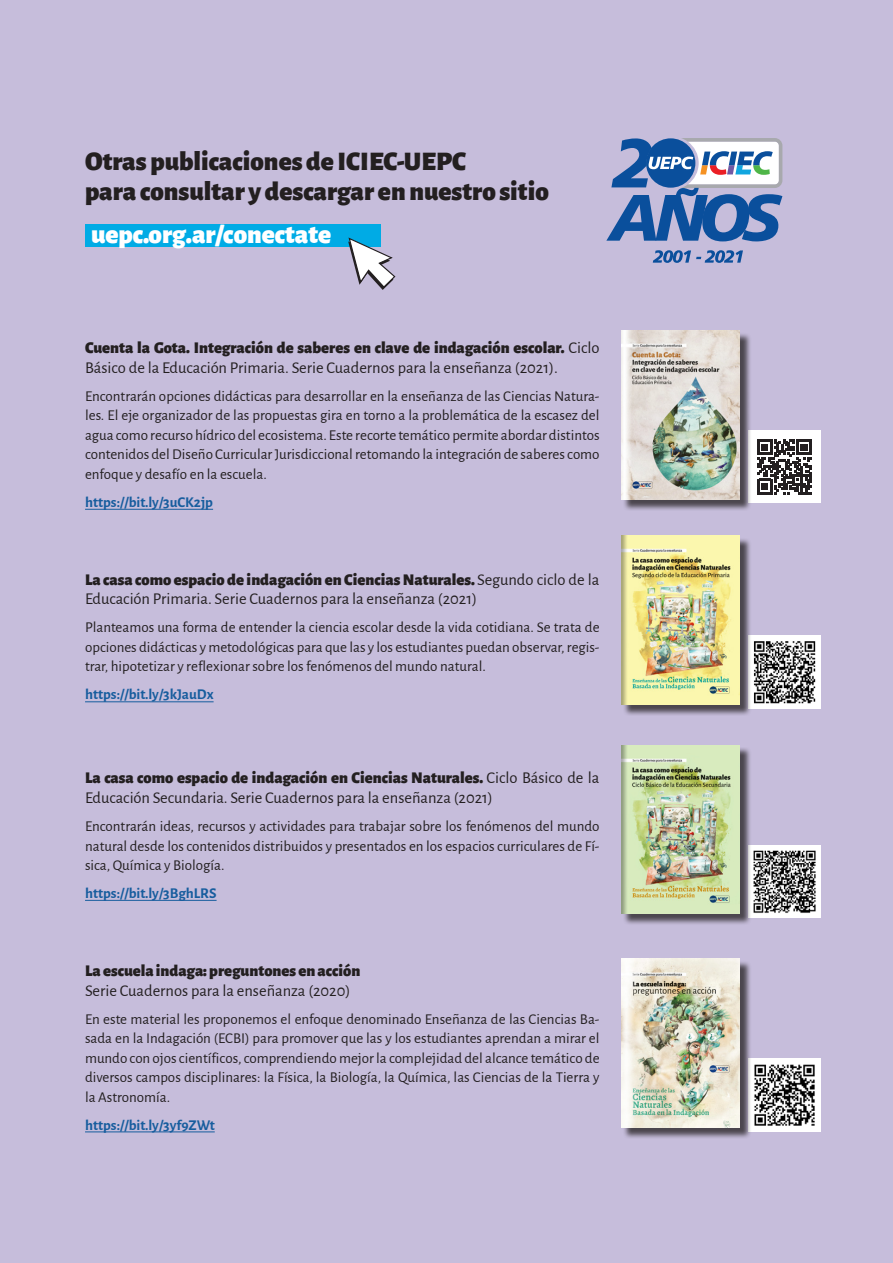
<style>
.page{position:relative;width:893px;height:1263px;background:#c6bddb}
.page>*{position:absolute;margin:0;border:0;box-sizing:border-box;transform-origin:0 0}
.t1{font:900 27px/30px "Alegreya Sans";color:#231f20}
.t2{font:900 27px "Alegreya Sans";color:#fff}
.t3{font:16.5px/19.5px "Alegreya Sans";color:#231f20}
.t4{font:900 16.5px/19.5px "Alegreya Sans";color:#231f20}
.t5{font:15px/19.5px "Alegreya Sans";color:#231f20;text-align:justify}
.t6{font:700 15px "Alegreya Sans";color:#175d9e}
.s1{font-weight:900}
.s2{font-weight:400}
</style>
<div class="page">
<hr style="left:85px;top:509px;width:128px;height:1px;background:#175d9e">
<hr style="left:85px;top:701px;width:129px;height:1px;background:#175d9e">
<hr style="left:85px;top:900px;width:132px;height:1px;background:#175d9e">
<hr style="left:85px;top:1131px;width:130px;height:1px;background:#175d9e">
<div style="left:85px;top:224px;width:295px;height:23px;background:#00abe5"></div>
<svg style="left:348px;top:237px;width:48px;height:53px"></svg>
<img style="left:752px;top:1059px;width:68px;height:72px">
<img style="left:752px;top:636px;width:68px;height:72px">
<div style="left:748px;top:431px;width:72px;height:72px;background:#fff"></div>
<svg style="left:757px;top:439px;width:55px;height:55px"></svg>
<img style="left:752px;top:845px;width:68px;height:72px">
<div style="left:623px;top:960px;width:129px;height:179px;background:#231f20;opacity:.75"></div>
<img style="left:621px;top:959px;width:119px;height:168px">
<div style="left:623px;top:538px;width:129px;height:178px;background:#231f20;opacity:.75"></div>
<img style="left:621px;top:536px;width:119px;height:168px">
<div style="left:623px;top:332px;width:129px;height:179px;background:#231f20;opacity:.75"></div>
<img style="left:621px;top:331px;width:119px;height:168px">
<div style="left:623px;top:747px;width:129px;height:178px;background:#231f20;opacity:.75"></div>
<img style="left:621px;top:745px;width:119px;height:169px">
<svg style="left:653px;top:250px;width:90px;height:13px"></svg>
<svg style="left:606px;top:138px;width:176px;height:103px"></svg>
<p class="t1" style="left:85px;top:144px;width:465px">Otras publicaciones de ICIEC-UEPC<br>para consultar y descargar en nuestro sitio</p>
<p class="t2" style="left:91px;top:212px;width:242px">uepc.org.ar/conectate</p>
<p class="t3" style="left:85px;top:337px;width:516px"><span class="s1">Cuenta la Gota. Integración de saberes en clave de indagación escolar.</span> Ciclo<br>Básico de la Educación Primaria. Serie Cuadernos para la enseñanza (2021).</p>
<p class="t5" style="left:85px;top:385px;width:516px">Encontrarán opciones didácticas para desarrollar en la enseñanza de las Ciencias Natura&shy;les. El eje organizador de las propuestas gira en torno a la problemática de la escasez del agua como recurso hídrico del ecosistema. Este recorte temático permite abordar distintos contenidos del Diseño Curricular Jurisdiccional retomando la integración de saberes como enfoque y desafío en la escuela.</p>
<p class="t6" style="left:85px;top:491px;width:130px">https://bit.ly/3uCK2jp</p>
<p class="t3" style="left:85px;top:569px;width:516px"><span class="s1">La casa como espacio de indagación en Ciencias Naturales.</span> Segundo ciclo de la<br>Educación Primaria. Serie Cuadernos para la enseñanza (2021)</p>
<p class="t5" style="left:85px;top:617px;width:516px">Planteamos una forma de entender la ciencia escolar desde la vida cotidiana. Se trata de opciones didácticas y metodológicas para que las y los estudiantes puedan observar, regis&shy;trar, hipotetizar y reflexionar sobre los fenómenos del mundo natural.</p>
<p class="t6" style="left:85px;top:684px;width:130px">https://bit.ly/3kJauDx</p>
<p class="t3" style="left:85px;top:767px;width:516px"><span class="s1">La casa como espacio de indagación en Ciencias Naturales.</span> Ciclo Básico de la<br>Educación Secundaria. Serie Cuadernos para la enseñanza (2021)</p>
<p class="t5" style="left:85px;top:816px;width:516px">Encontrarán ideas, recursos y actividades para trabajar sobre los fenómenos del mundo natural desde los contenidos distribuidos y presentados en los espacios curriculares de Fí&shy;sica, Química y Biología.</p>
<p class="t6" style="left:85px;top:882px;width:133px">https://bit.ly/3BghLRS</p>
<p class="t4" style="left:85px;top:959px;width:277px">La escuela indaga: preguntones en acción<br><span class="s2">Serie Cuadernos para la enseñanza (2020)</span></p>
<p class="t5" style="left:85px;top:1008px;width:516px">En este material les proponemos el enfoque denominado Enseñanza de las Ciencias Ba&shy;sada en la Indagación (ECBI) para promover que las y los estudiantes aprendan a mirar el mundo con ojos científicos, comprendiendo mejor la complejidad del alcance temático de diversos campos disciplinares: la Física, la Biología, la Química, las Ciencias de la Tierra y la Astronomía.</p>
<p class="t6" style="left:85px;top:1114px;width:131px">https://bit.ly/3yf9ZWt</p>
</div>
